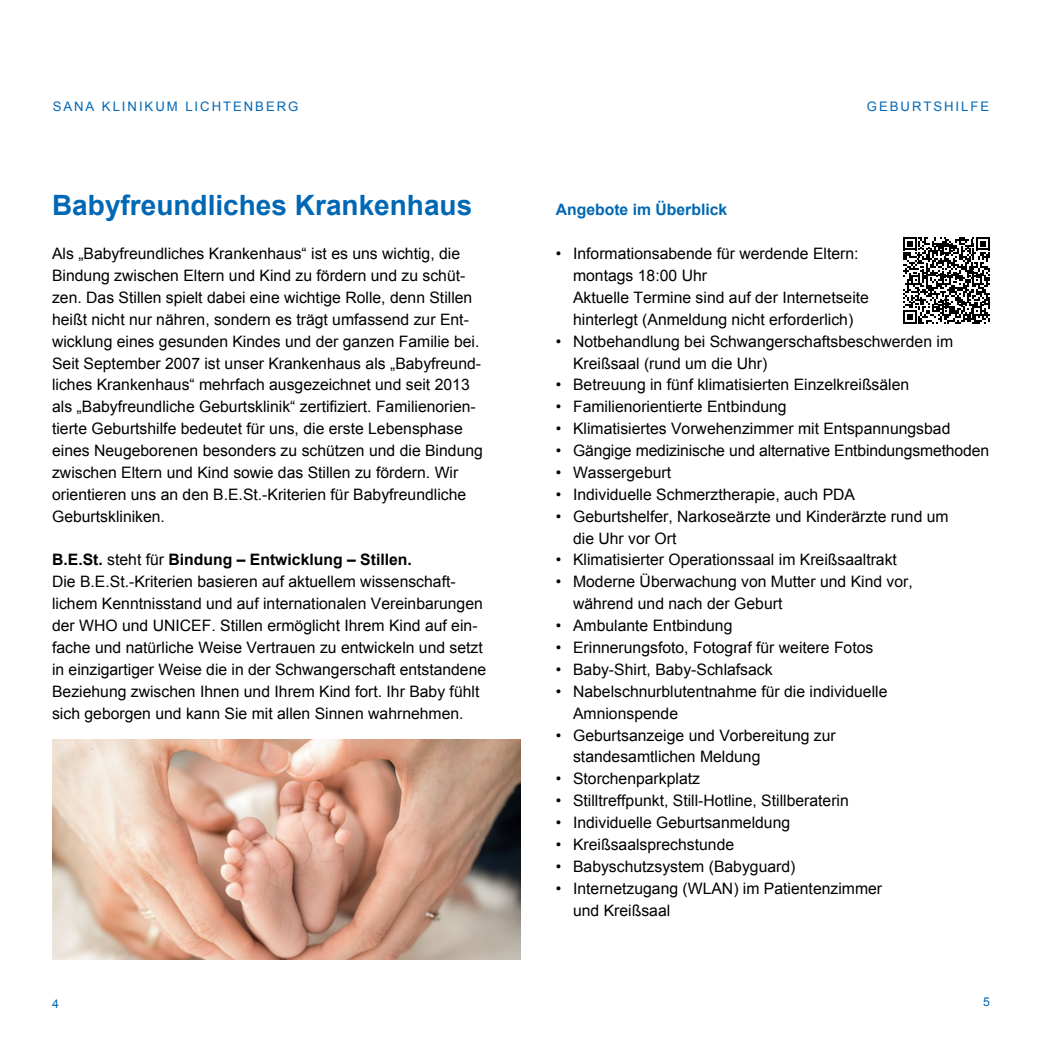
<style>
.page{position:relative;width:1042px;height:1042px;background:#fff}
.page>*{position:absolute;margin:0;border:0;box-sizing:border-box;transform-origin:0 0}
.Überschrift_1__Kateg{font:700 28px "Arial";color:#0068b4}
.Fließtext{font:15.75px/21.9px "Arial";color:#000}
.Name_Auszeichnung_sc{font:15.75px/21.9px "Arial";color:#000}
.Fließtext-2{font:700 15.75px "Arial";color:#0068b4}
.t1{font:13.12px "Arial";letter-spacing:.15em;color:#0068b4}
.t2{font:12.25px "Arial";color:#0068b4}
.s1{font-weight:700}
</style>
<div class="page">
<img style="left:52px;top:739px;width:469px;height:220px">
<svg style="left:903px;top:237px;width:87px;height:87px"></svg>
<p class="t1" style="left:53px;top:97px;width:247px">SANA KLINIKUM LICHTENBERG</p>
<p class="t1" style="left:867px;top:97px;width:124px">GEBURTSHILFE</p>
<p class="Überschrift_1__Kateg" style="left:52px;top:187px;width:422px">Babyfreundliches Krankenhaus</p>
<p class="Fließtext" style="left:52px;top:243px;width:432px">Als „Babyfreundliches Krankenhaus“ ist es uns wichtig, die Bindung zwischen Eltern und Kind zu fördern und zu schüt&shy;zen. Das Stillen spielt dabei eine wichtige Rolle, denn Stillen heißt nicht nur nähren, sondern es trägt umfassend zur Ent&shy;wicklung eines gesunden Kindes und der ganzen Familie bei.<br>Seit September 2007 ist unser Krankenhaus als „Babyfreund&shy;liches Krankenhaus“ mehrfach ausgezeichnet und seit 2013 als „Babyfreundliche Geburtsklinik“ zertifiziert. Familienorien&shy;tierte Geburtshilfe bedeutet für uns, die erste Lebensphase eines Neugeborenen besonders zu schützen und die Bindung zwischen Eltern und Kind sowie das Stillen zu fördern. Wir orientieren uns an den B.E.St.-Kriterien für Babyfreundliche Geburtskliniken.</p>
<p class="Name_Auszeichnung_sc" style="left:52px;top:549px;width:435px"><span class="s1">B.E.St.</span> steht für <span class="s1">Bindung – Entwicklung – Stillen.<br></span>Die B.E.St.-Kriterien basieren auf aktuellem wissenschaft&shy;lichem Kenntnisstand und auf internationalen Vereinbarungen der WHO und UNICEF. Stillen ermöglicht Ihrem Kind auf ein&shy;fache und natürliche Weise Vertrauen zu entwickeln und setzt in einzigartiger Weise die in der Schwangerschaft entstandene Beziehung zwischen Ihnen und Ihrem Kind fort. Ihr Baby fühlt sich geborgen und kann Sie mit allen Sinnen wahrnehmen.</p>
<p class="t2" style="left:52px;top:995px;width:8px">4</p>
<p class="Fließtext-2" style="left:556px;top:199px;width:173px">Angebote im Überblick</p>
<p class="Fließtext" style="left:573px;top:243px;width:287px;text-indent:-17px">• Informationsabende für werdende Eltern: montags 18:00 Uhr</p>
<p class="Fließtext" style="left:573px;top:287px;width:297px">Aktuelle Termine sind auf der Internetseite</p>
<p class="Fließtext" style="left:573px;top:308px;width:282px">hinterlegt (Anmeldung nicht erforderlich)</p>
<p class="Fließtext" style="left:573px;top:330px;width:381px;text-indent:-17px">• Notbehandlung bei Schwangerschaftsbeschwerden im<br>Kreißsaal (rund um die Uhr)</p>
<p class="Fließtext" style="left:556px;top:374px;width:355px">• Betreuung in fünf klimatisierten Einzelkreißsälen</p>
<p class="Fließtext" style="left:556px;top:396px;width:232px">• Familienorientierte Entbindung</p>
<p class="Fließtext" style="left:556px;top:418px;width:396px">• Klimatisiertes Vorwehenzimmer mit Entspannungsbad</p>
<p class="Fließtext" style="left:556px;top:440px;width:435px">• Gängige medizinische und alternative Entbindungsmethoden</p>
<p class="Fließtext" style="left:556px;top:462px;width:117px">• Wassergeburt</p>
<p class="Fließtext" style="left:556px;top:483px;width:301px">• Individuelle Schmerztherapie, auch PDA</p>
<p class="Fließtext" style="left:573px;top:505px;width:377px;text-indent:-17px">• Geburtshelfer, Narkoseärzte und Kinderärzte rund um die Uhr vor Ort</p>
<p class="Fließtext" style="left:556px;top:549px;width:343px">• Klimatisierter Operationssaal im Kreißsaaltrakt</p>
<p class="Fließtext" style="left:573px;top:571px;width:341px;text-indent:-17px">• Moderne Überwachung von Mutter und Kind vor, während und nach der Geburt</p>
<p class="Fließtext" style="left:556px;top:615px;width:178px">• Ambulante Entbindung</p>
<p class="Fließtext" style="left:556px;top:637px;width:319px">• Erinnerungsfoto, Fotograf für weitere Fotos</p>
<p class="Fließtext" style="left:556px;top:658px;width:218px">• Baby-Shirt, Baby-Schlafsack</p>
<p class="Fließtext" style="left:573px;top:680px;width:316px;text-indent:-17px">• Nabelschnurblutentnahme für die individuelle<br>Amnionspende</p>
<p class="Fließtext" style="left:573px;top:724px;width:264px;text-indent:-17px">• Geburtsanzeige und Vorbereitung zur standesamtlichen Meldung</p>
<p class="Fließtext" style="left:556px;top:768px;width:146px">• Storchenparkplatz</p>
<p class="Fließtext" style="left:556px;top:790px;width:295px">• Stilltreffpunkt, Still-Hotline, Stillberaterin</p>
<p class="Fließtext" style="left:556px;top:812px;width:236px">• Individuelle Geburtsanmeldung</p>
<p class="Fließtext" style="left:556px;top:833px;width:180px">• Kreißsaalsprechstunde</p>
<p class="Fließtext" style="left:556px;top:855px;width:241px">• Babyschutzsystem (Babyguard)</p>
<p class="Fließtext" style="left:573px;top:877px;width:310px;text-indent:-17px">• Internetzugang (WLAN) im Patientenzimmer und Kreißsaal</p>
<p class="t2" style="left:983px;top:993px;width:8px">5</p>
</div>
